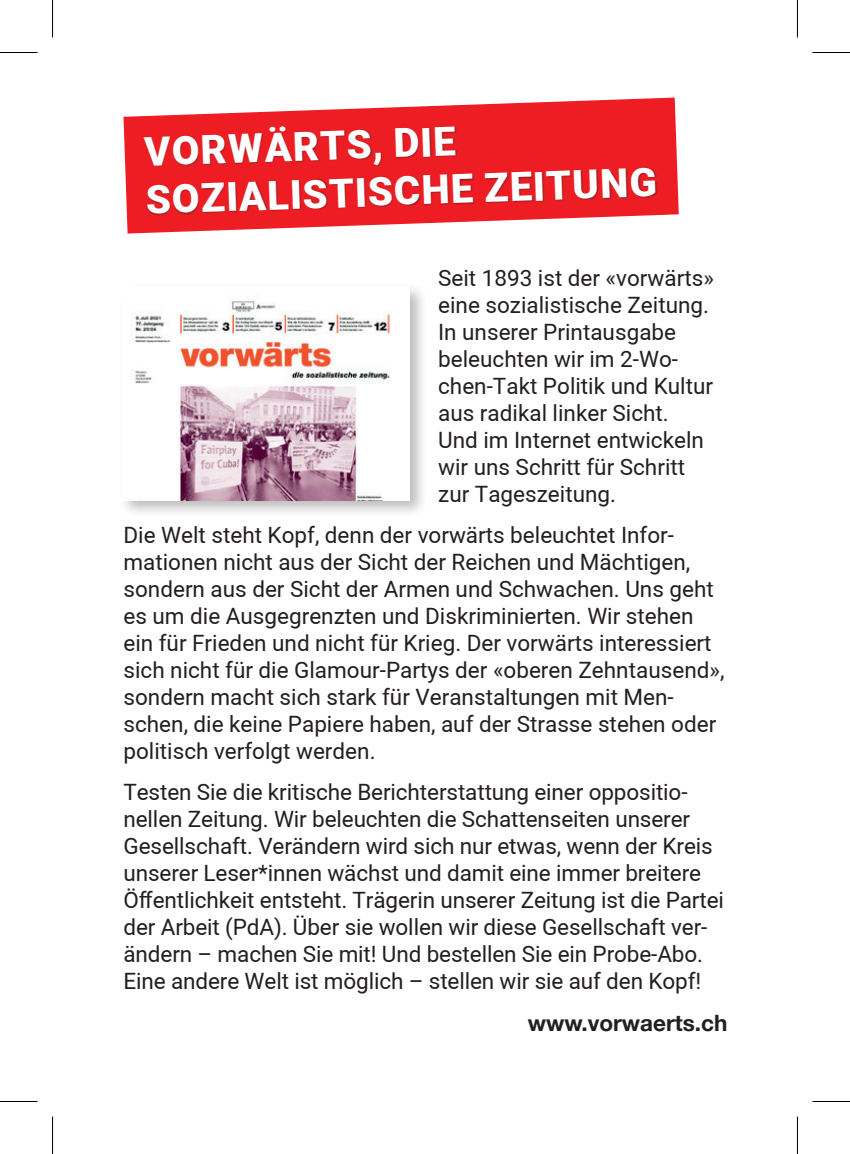
<style>
.page{position:relative;width:850px;height:1154px;background:#fff}
.page>*{position:absolute;margin:0;border:0;box-sizing:border-box;transform-origin:0 0}
.t1{font:900 40px/48px "Araboto";color:#fff}
.t2{font:22.5px/27px "Araboto";color:#231f20}
.t3{font:700 22.5px "Helvetica Neue";color:#231f20}
</style>
<div class="page">
<div style="left:119px;top:283px;width:309px;height:235px;background:#231f20;opacity:.3"></div>
<img style="left:122px;top:286px;width:287px;height:214px">
<svg style="left:123px;top:98px;width:555px;height:136px;fill:#ee1d23"></svg>
<div style="left:143px;top:126px;width:514px;height:90px;background:#231f20;opacity:.4"></div>
<hr style="left:0;top:52px;width:38px;height:1px;background:#000">
<hr style="left:812px;top:52px;width:37px;height:1px;background:#000">
<hr style="left:0;top:1101px;width:38px;height:1px;background:#000">
<hr style="left:812px;top:1101px;width:37px;height:1px;background:#000">
<hr style="left:52px;top:0;width:1px;height:38px;background:#000">
<hr style="left:52px;top:1116px;width:1px;height:38px;background:#000">
<hr style="left:796px;top:0;width:1px;height:38px;background:#000">
<hr style="left:796px;top:1116px;width:1px;height:38px;background:#000">
<h1 class="t1" style="left:143px;top:130px;width:512px;rotate:-2deg">VORWÄRTS, DIE<br>SOZIALISTISCHE ZEITUNG</h1>
<p class="t2" style="left:438px;top:265px;width:277px">Seit 1893 ist der «vorwärts» eine sozialistische Zeitung.<br>In unserer Printausgabe beleuchten wir im 2-Wo&shy;chen-Takt Politik und Kultur aus radikal linker Sicht.<br>Und im Internet entwickeln wir uns Schritt für Schritt zur Tageszeitung.</p>
<p class="t2" style="left:123px;top:522px;width:602px">Die Welt steht Kopf, denn der vorwärts beleuchtet Infor&shy;mationen nicht aus der Sicht der Reichen und Mächtigen, sondern aus der Sicht der Armen und Schwachen. Uns geht es um die Ausgegrenzten und Diskriminierten. Wir stehen ein für Frieden und nicht für Krieg. Der vorwärts interessiert sich nicht für die Glamour-Partys der «oberen Zehntausend», sondern macht sich stark für Veranstaltungen mit Men&shy;schen, die keine Papiere haben, auf der Strasse stehen oder politisch verfolgt werden.</p>
<p class="t2" style="left:123px;top:779px;width:601px">Testen Sie die kritische Berichterstattung einer oppositio&shy;nellen Zeitung. Wir beleuchten die Schattenseiten unserer Gesellschaft. Verändern wird sich nur etwas, wenn der Kreis unserer Leser*innen wächst und damit eine immer breitere Öffentlichkeit entsteht. Trägerin unserer Zeitung ist die Partei der Arbeit (PdA). Über sie wollen wir diese Gesellschaft ver&shy;ändern – machen Sie mit! Und bestellen Sie ein Probe-Abo.<br>Eine andere Welt ist möglich – stellen wir sie auf den Kopf!</p>
<p class="t3" style="left:527px;top:1009px;width:201px">www.vorwaerts.ch</p>
</div>
